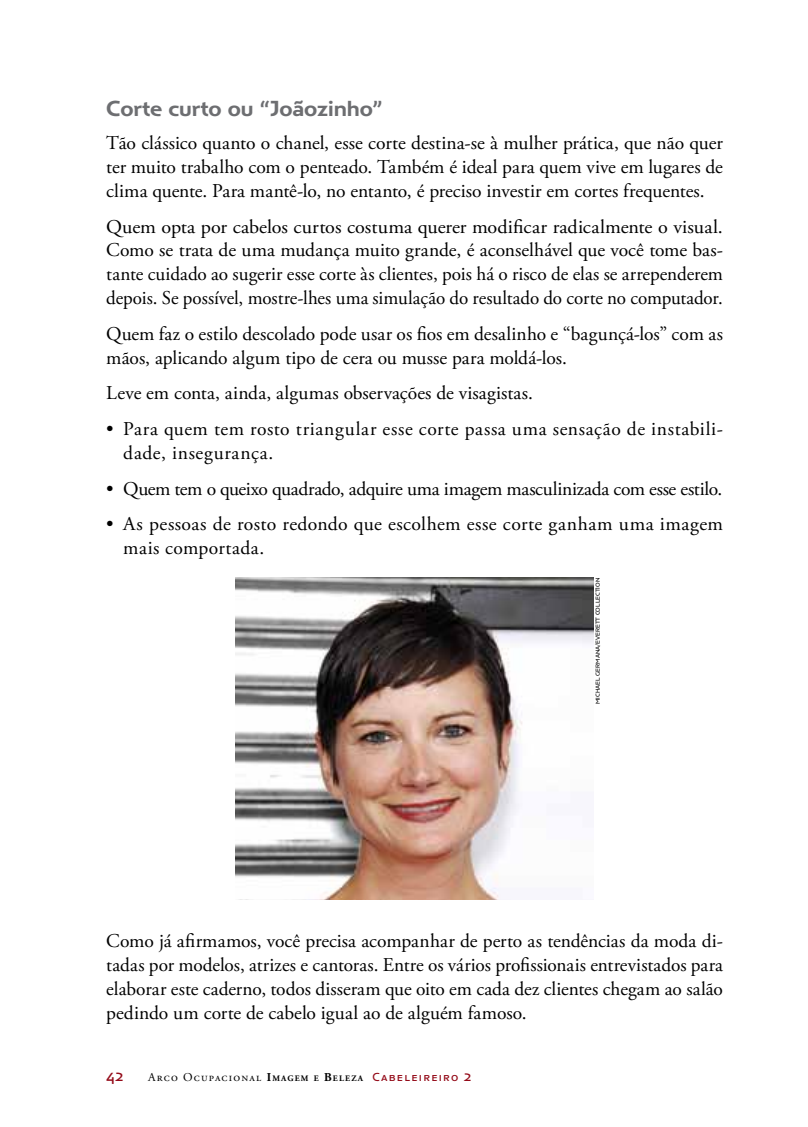
<style>
.page{position:relative;width:808px;height:1127px;background:#fff}
.page>*{position:absolute;margin:0;border:0;box-sizing:border-box;transform-origin:0 0}
.t1{font:22.5px "Anisette Petite Demi";letter-spacing:-.005em;color:#6d6e71}
.t2{font:19.5px/23.9px "Adobe Garamond Pro";color:#000;text-align:justify}
.t3{font:16.5px "Anisette Petite";color:#940b19}
.t4{font:12px "Adobe Garamond Pro";letter-spacing:.1em;color:#000}
.t5{font:6px "Anisette Petite Caps";color:#000}
.s1{font-weight:700}
.s2{font-weight:700;font-size:8.4px}
.s3{font-family:"Anisette Petite Caps";color:#940b19}
.s4{font-family:"Anisette Petite";font-size:15px;color:#940b19}
</style>
<div class="page">
<img style="left:236px;top:578px;width:358px;height:321px">
<p class="t1" style="left:106px;top:95px;width:278px">Corte curto ou “Joãozinho”</p>
<p class="t2" style="left:106px;top:132px;width:618px">Tão clássico quanto o chanel, esse corte destina-se à mulher prática, que não quer ter muito trabalho com o penteado. Também é ideal para quem vive em lugares de clima quente. Para mantê-lo, no entanto, é preciso investir em cortes frequentes.</p>
<p class="t2" style="left:106px;top:215px;width:618px">Quem opta por cabelos curtos costuma querer modificar radicalmente o visual.<br>Como se trata de uma mudança muito grande, é aconselhável que você tome bas&shy;tante cuidado ao sugerir esse corte às clientes, pois há o risco de elas se arrependerem depois. Se possível, mostre-lhes uma simulação do resultado do corte no computador.</p>
<p class="t2" style="left:106px;top:322px;width:618px">Quem faz o estilo descolado pode usar os fios em desalinho e “bagunçá-los” com as mãos, aplicando algum tipo de cera ou musse para moldá-los.</p>
<p class="t2" style="left:106px;top:382px;width:428px">Leve em conta, ainda, algumas observações de visagistas.</p>
<p class="t2" style="left:123px;top:418px;width:601px;text-indent:-17px">• Para quem tem rosto triangular esse corte passa uma sensação de instabili&shy;dade, insegurança.</p>
<p class="t2" style="left:106px;top:477px;width:617px">• Quem tem o queixo quadrado, adquire uma imagem masculinizada com esse estilo.</p>
<p class="t2" style="left:123px;top:513px;width:601px;text-indent:-17px">• As pessoas de rosto redondo que escolhem esse corte ganham uma imagem mais comportada.</p>
<p class="t5" style="left:594px;top:704px;width:127px;rotate:-90deg">M ichael Germana/Everett Collection</p>
<p class="t2" style="left:106px;top:930px;width:618px">Como já afirmamos, você precisa acompanhar de perto as tendências da moda di&shy;tadas por modelos, atrizes e cantoras. Entre os vários profissionais entrevistados para elaborar este caderno, todos disseram que oito em cada dez clientes chegam ao salão pedindo um corte de cabelo igual ao de alguém famoso.</p>
<p class="t3" style="left:106px;top:1066px;width:19px">42</p>
<p class="t4" style="left:148px;top:1070px;width:325px">Arco Ocupacional <span class="s1">I</span><span class="s2">MAGEM E</span> <span class="s1">B</span><span class="s2">ELEZA</span> <span class="s3">Cabeleireiro</span> <span class="s4">2</span></p>
</div>
